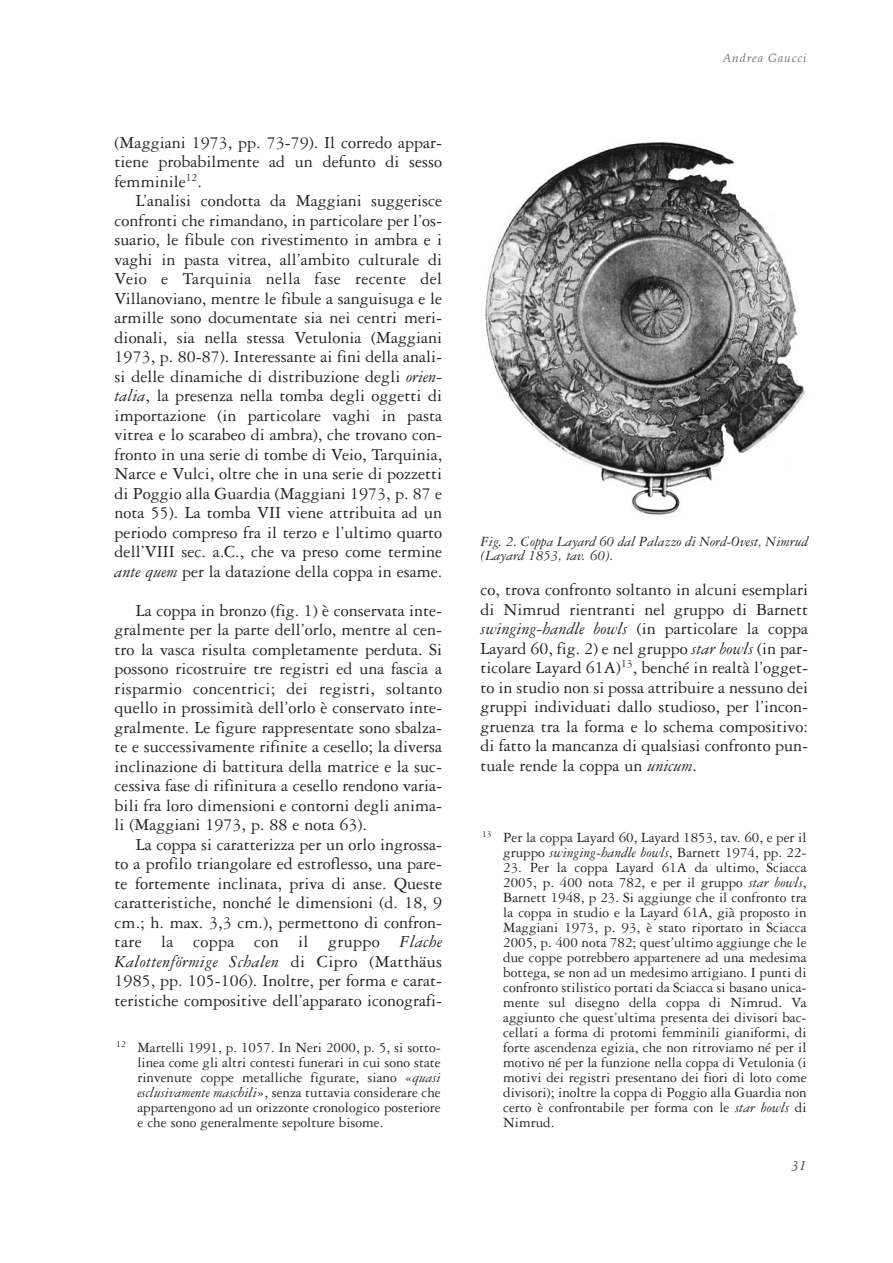
<style>
.page{position:relative;width:893px;height:1263px;background:#fff}
.page>*{position:absolute;margin:0;border:0;box-sizing:border-box;transform-origin:0 0}
.t1{font:18px/19.5px "Garamond Three";color:#231f20;text-align:justify}
.t2{font:15px/15px "Garamond Three";color:#231f20;text-align:justify}
.t3{font:italic 15px/14.2px "Garamond Three";color:#231f20}
.t4{font:italic 12px "Book Antiqua";letter-spacing:.075em;color:#6c6e70}
.s1{font-style:italic}
</style>
<div class="page">
<svg style="left:485px;top:141px;width:321px;height:374px"></svg>
<p class="t1" style="left:115px;top:134px;width:329px">(Maggiani 1973, pp. 73-79). Il corredo appar&shy;tiene probabilmente ad un defunto di sesso femminile<sup>12</sup>.</p>
<p class="t1" style="left:115px;top:193px;width:329px;text-indent:21px">L’analisi condotta da Maggiani suggerisce confronti che rimandano, in particolare per l’os&shy;suario, le fibule con rivestimento in ambra e i vaghi in pasta vitrea, all’ambito culturale di Veio e Tarquinia nella fase recente del Villanoviano, mentre le fibule a sanguisuga e le armille sono documentate sia nei centri meri&shy;dionali, sia nella stessa Vetulonia (Maggiani 1973, p. 80-87). Interessante ai fini della anali&shy;si delle dinamiche di distribuzione degli <span class="s1">orien&shy;talia</span>, la presenza nella tomba degli oggetti di importazione (in particolare vaghi in pasta vitrea e lo scarabeo di ambra), che trovano con&shy;fronto in una serie di tombe di Veio, Tarquinia, Narce e Vulci, oltre che in una serie di pozzetti di Poggio alla Guardia (Maggiani 1973, p. 87 e nota 55). La tomba VII viene attribuita ad un periodo compreso fra il terzo e l’ultimo quarto dell’VIII sec. a.C., che va preso come termine <span class="s1">ante quem</span> per la datazione della coppa in esame.</p>
<p class="t1" style="left:115px;top:602px;width:329px;text-indent:21px">La coppa in bronzo (fig. 1) è conservata inte&shy;gralmente per la parte dell’orlo, mentre al cen&shy;tro la vasca risulta completamente perduta. Si possono ricostruire tre registri ed una fascia a risparmio concentrici; dei registri, soltanto quello in prossimità dell’orlo è conservato inte&shy;gralmente. Le figure rappresentate sono sbalza&shy;te e successivamente rifinite a cesello; la diversa inclinazione di battitura della matrice e la suc&shy;cessiva fase di rifinitura a cesello rendono varia&shy;bili fra loro dimensioni e contorni degli anima&shy;li (Maggiani 1973, p. 88 e nota 63).</p>
<p class="t1" style="left:115px;top:836px;width:329px;text-indent:21px">La coppa si caratterizza per un orlo ingrossa&shy;to a profilo triangolare ed estroflesso, una pare&shy;te fortemente inclinata, priva di anse. Queste caratteristiche, nonché le dimensioni (d. 18, 9 cm.; h. max. 3,3 cm.), permettono di confron&shy;tare la coppa con il gruppo <span class="s1">Flache Kalottenförmige Schalen</span> di Cipro (Matthäus 1985, pp. 105-106). Inoltre, per forma e carat&shy;teristiche compositive dell’apparato iconografi-</p>
<p class="t2" style="left:137px;top:1041px;width:305px;text-indent:-21px"><sup>12</sup> Martelli 1991, p. 1057. In Neri 2000, p. 5, si sotto&shy;linea come gli altri contesti funerari in cui sono state rinvenute coppe metalliche figurate, siano «<span class="s1">quasi esclusivamente maschili</span>», senza tuttavia considerare che appartengono ad un orizzonte cronologico posteriore e che sono generalmente sepolture bisome.</p>
<p class="t4" style="left:722px;top:54px;width:85px">Andrea Gaucci</p>
<p class="t3" style="left:480px;top:535px;width:329px">Fig. 2. Coppa Layard 60 dal Palazzo di Nord-Ovest, Nimrud (Layard 1853, tav. 60).</p>
<p class="t1" style="left:480px;top:582px;width:329px">co, trova confronto soltanto in alcuni esemplari di Nimrud rientranti nel gruppo di Barnett <span class="s1">swinging-handle bowls</span> (in particolare la coppa Layard 60, fig. 2) e nel gruppo <span class="s1">star bowls</span> (in par&shy;ticolare Layard 61A)<sup>13</sup>, benché in realtà l’ogget&shy;to in studio non si possa attribuire a nessuno dei gruppi individuati dallo studioso, per l’incon&shy;gruenza tra la forma e lo schema compositivo: di fatto la mancanza di qualsiasi confronto pun&shy;tuale rende la coppa un <span class="s1">unicum</span>.</p>
<p class="t2" style="left:482px;top:831px;width:326px;text-align:right"><sup>13</sup> Per la coppa Layard 60, Layard 1853, tav. 60, e per il gruppo <span class="s1">swinging-handle bowls</span>, Barnett 1974, pp. 22-</p>
<p class="t2" style="left:503px;top:861px;width:305px">23. Per la coppa Layard 61A da ultimo, Sciacca 2005, p. 400 nota 782, e per il gruppo <span class="s1">star bowls</span>, Barnett 1948, p 23. Si aggiunge che il confronto tra la coppa in studio e la Layard 61A, già proposto in Maggiani 1973, p. 93, è stato riportato in Sciacca 2005, p. 400 nota 782; quest’ultimo aggiunge che le due coppe potrebbero appartenere ad una medesima bottega, se non ad un medesimo artigiano. I punti di confronto stilistico portati da Sciacca si basano unica&shy;mente sul disegno della coppa di Nimrud. Va aggiunto che quest’ultima presenta dei divisori bac&shy;cellati a forma di protomi femminili gianiformi, di forte ascendenza egizia, che non ritroviamo né per il motivo né per la funzione nella coppa di Vetulonia (i motivi dei registri presentano dei fiori di loto come divisori); inoltre la coppa di Poggio alla Guardia non certo è confrontabile per forma con le <span class="s1">star bowls</span> di Nimrud.</p>
<p class="t3" style="left:791px;top:1159px;width:16px">31</p>
</div>
